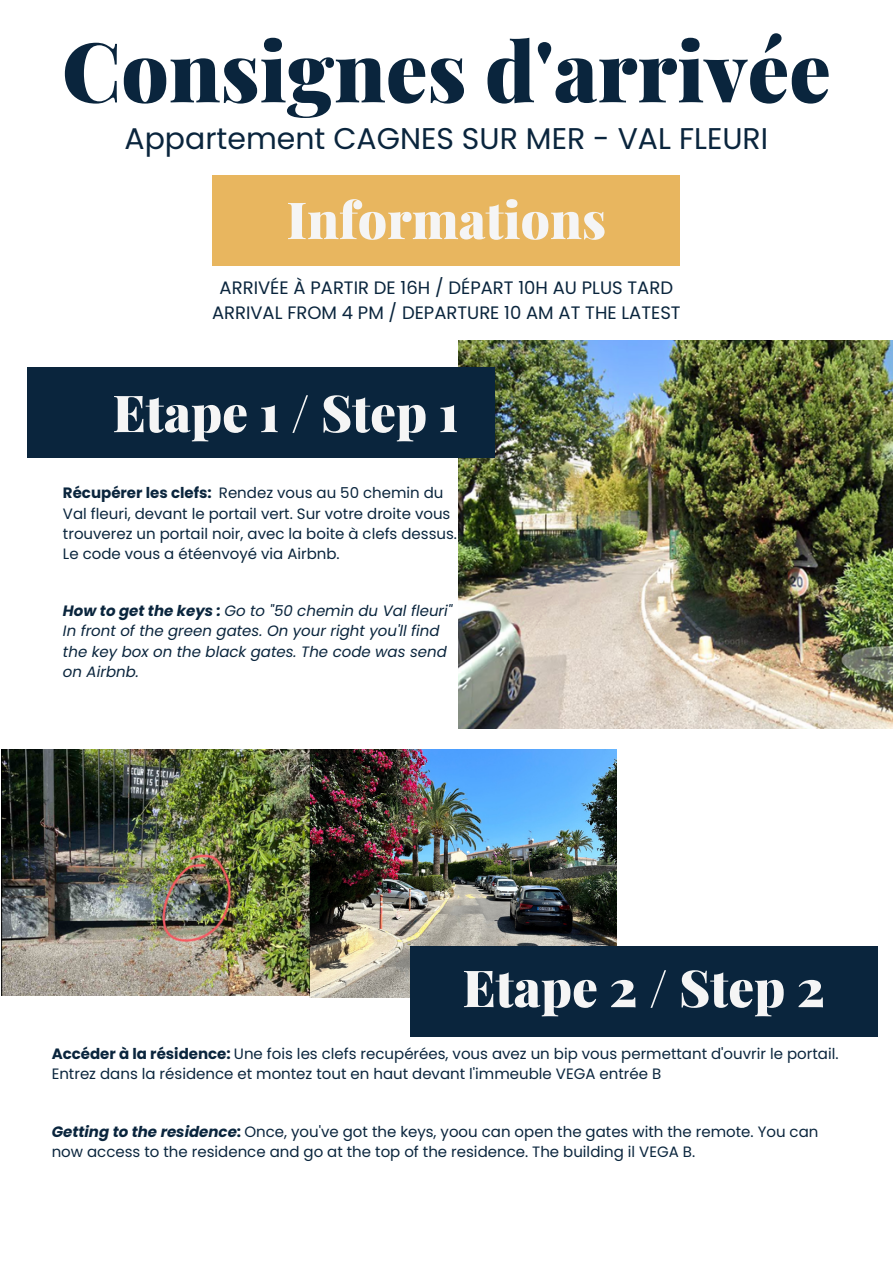
<style>
.page{position:relative;width:893px;height:1264px;background:#fff}
.page>*{position:absolute;margin:0;border:0;box-sizing:border-box;transform-origin:0 0}
.t1{font:900 82.65px "Playfair Display";color:#0a253d}
.t2{font:900 51.15px "Playfair Display";color:#f5f5f5}
.t3{font:29.85px "Poppins";color:#0a253d}
.t4{font:18px "Poppins";color:#0a253d}
.t5{font:15px/20.2px "Poppins";color:#0a253d}
.t6{font:italic 15px/20.2px "Poppins";color:#0a253d}
.s1{font-weight:700}
.s2{font-weight:700;font-style:italic}
</style>
<div class="page">
<img style="left:459px;top:340px;width:433px;height:388px">
<img style="left:310px;top:749px;width:307px;height:248px">
<div style="left:27px;top:367px;width:468px;height:90px;background:#0a253d"></div>
<div style="left:410px;top:946px;width:467px;height:90px;background:#0a253d"></div>
<div style="left:212px;top:176px;width:468px;height:90px;background:#e8b65f"></div>
<img style="left:1px;top:749px;width:308px;height:246px">
<p class="t1" style="left:62px;top:13px;width:770px">Consignes d'arrivée</p>
<p class="t3" style="left:124px;top:117px;width:645px">Appartement CAGNES SUR MER - VAL FLEURI</p>
<p class="t2" style="left:286px;top:184px;width:321px">Informations</p>
<p class="t4" style="left:220px;top:275px;width:455px">ARRIVÉE À PARTIR DE 16H / DÉPART 10H AU PLUS TARD</p>
<p class="t4" style="left:212px;top:299px;width:470px">ARRIVAL FROM 4 PM / DEPARTURE 10 AM AT THE LATEST</p>
<p class="t2" style="left:113px;top:377px;width:347px">Etape 1 / Step 1</p>
<p class="t5" style="left:63px;top:483px;width:395px"><span class="s1">Récupérer les clefs:</span> Rendez vous au 50 chemin du<br>Val fleuri, devant le portail vert. Sur votre droite vous trouverez un portail noir, avec la boite à clefs dessus.</p>
<p class="t5" style="left:63px;top:543px;width:278px">Le code vous a étéenvoyé via Airbnb.</p>
<p class="t6" style="left:63px;top:601px;width:391px"><span class="s1">How to get the keys :</span> Go to "50 chemin du Val fleuri"</p>
<p class="t6" style="left:63px;top:621px;width:385px">In front of the green gates. On your right you'll find the key box on the black gates. The code was send on Airbnb.</p>
<p class="t2" style="left:462px;top:951px;width:364px">Etape 2 / Step 2</p>
<p class="t5" style="left:52px;top:1043px;width:788px"><span class="s1">Accéder à la résidence:</span> Une fois les clefs recupérées, vous avez un bip vous permettant d'ouvrir le portail.</p>
<p class="t5" style="left:52px;top:1063px;width:611px">Entrez dans la résidence et montez tout en haut devant l'immeuble VEGA entrée B</p>
<p class="t5" style="left:52px;top:1121px;width:768px"><span class="s2">Getting to the residence</span><span class="s1">:</span> Once, you've got the keys, yoou can open the gates with the remote. You can now access to the residence and go at the top of the residence. The building il VEGA B.</p>
</div>
